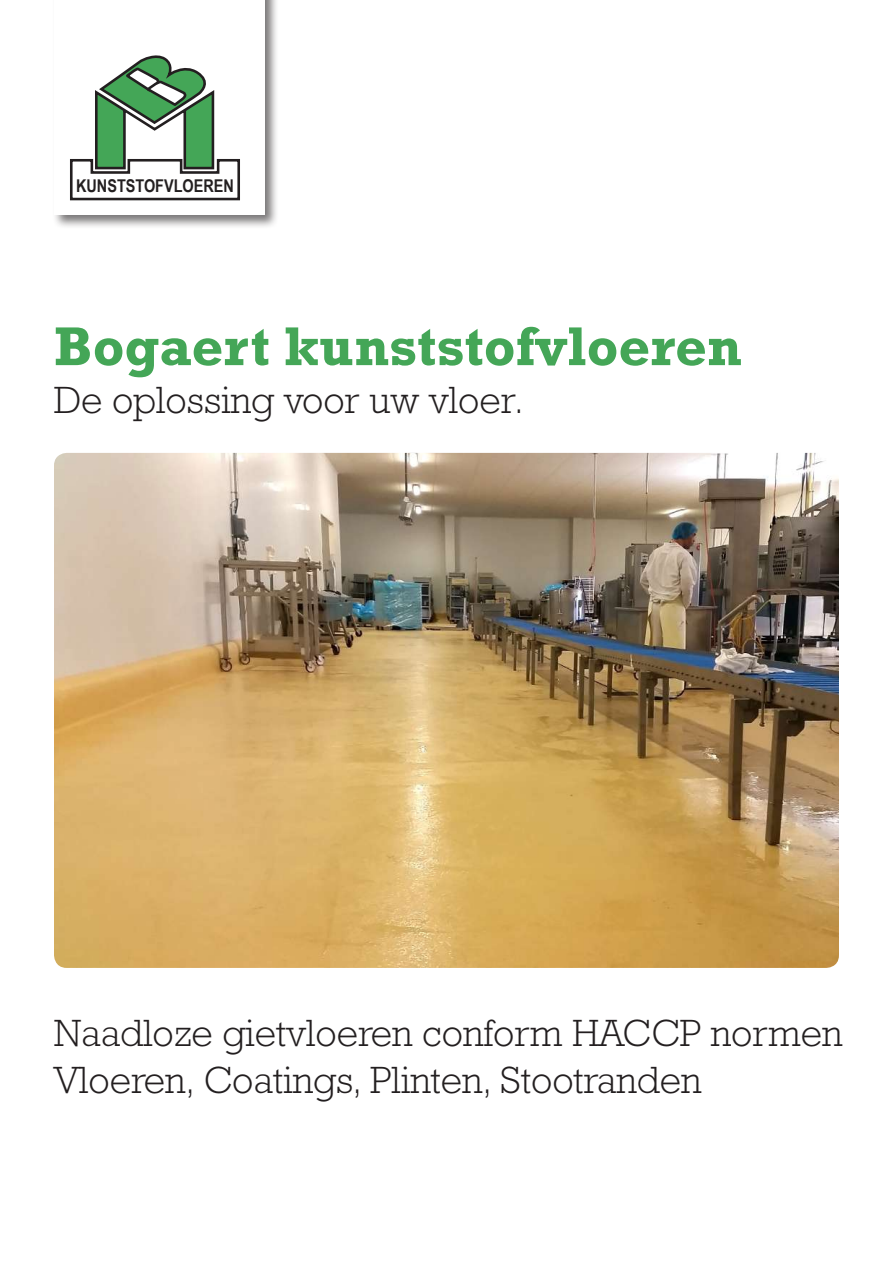
<style>
.page{position:relative;width:893px;height:1263px;background:#fff}
.page>*{position:absolute;margin:0;border:0;box-sizing:border-box;transform-origin:0 0}
.t1{font:700 55.5px "Rockwell Std";color:#44a657}
.t2{font:300 38.55px/47.7px "Rockwell Std";color:#231f20}
.t3{font:700 17.55px "Arial Narrow";color:#231f20}
</style>
<div class="page">
<div style="left:52px;top:0;width:227px;height:229px;background:#231f20;opacity:.6"></div>
<div style="left:54px;top:0;width:210px;height:214px;background:#fff"></div>
<svg style="left:70px;top:55px;width:170px;height:146px"></svg>
<img style="left:54px;top:453px;width:785px;height:515px">
<p class="t3" style="left:76px;top:172px;width:159px">KUNSTSTOFVLOEREN</p>
<h1 class="t1" style="left:54px;top:314px;width:689px">Bogaert kunststofvloeren</h1>
<p class="t2" style="left:54px;top:376px;width:471px">De oplossing voor uw vloer.</p>
<p class="t2" style="left:54px;top:1009px;width:790px">Naadloze gietvloeren conform HACCP normen<br>Vloeren, Coatings, Plinten, Stootranden</p>
</div>
